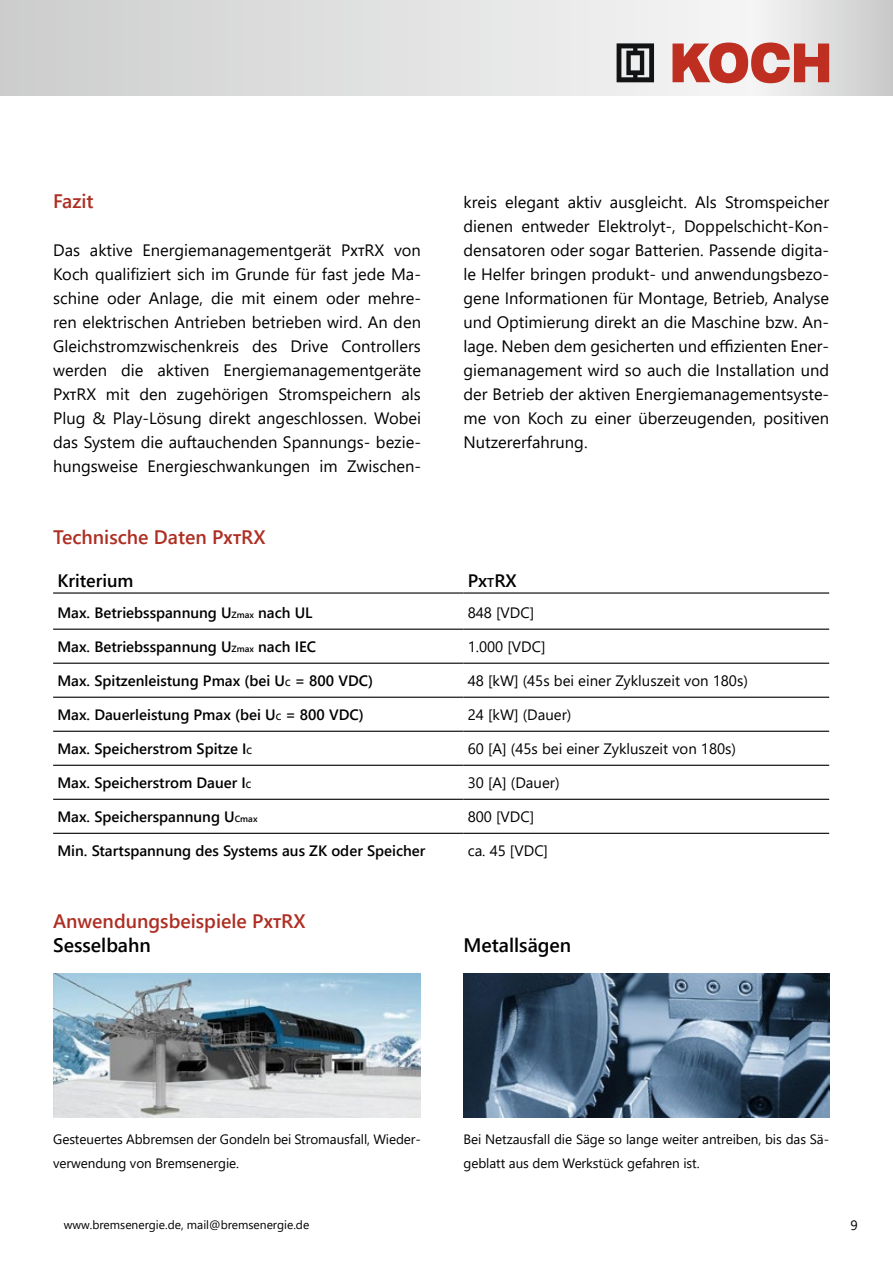
<style>
.page{position:relative;width:893px;height:1263px;background:#fff}
.page>*{position:absolute;margin:0;border:0;box-sizing:border-box;transform-origin:0 0}
.t1{font:600 19.5px/24px "Segoe UI";color:#ae2e23}
.t2{font:600 19.5px "Segoe UI";color:#000}
.t3{font:600 18px "Segoe UI";color:#000}
.t4{font:16.5px/24px "Segoe UI";color:#000;text-align:justify}
.t5{font:600 15px "Segoe UI";color:#000}
.t6{font:15px "Segoe UI";color:#000}
.t7{font:13.5px/24px "Segoe UI";letter-spacing:-.005em;color:#000}
.t8{font:12px "Segoe UI";color:#000}
.s1{font-weight:600;font-size:11.85px}
.s2{font-weight:700;font-size:13.95px}
.s3{font-size:12.75px}
.s4{font-size:9px}
.s5{color:#000}
</style>
<div class="page">
<div style="left:0;top:0;width:752px;height:96px;background:linear-gradient(to right,#cdcdce,#f4f4f4)"></div>
<div style="left:752px;top:0;width:141px;height:96px;background:linear-gradient(to right,#f5f5f5,#c8c9c9)"></div>
<svg style="left:672px;top:43px;width:157px;height:40px"></svg>
<svg style="left:617px;top:43px;width:37px;height:39px"></svg>
<img style="left:53px;top:973px;width:368px;height:144px">
<img style="left:463px;top:973px;width:366px;height:144px">
<hr style="left:53px;top:629px;width:410px;height:1px;background:#000">
<hr style="left:463px;top:629px;width:366px;height:1px;background:#000">
<hr style="left:53px;top:663px;width:410px;height:1px;background:#000">
<hr style="left:463px;top:663px;width:366px;height:1px;background:#000">
<hr style="left:53px;top:697px;width:410px;height:1px;background:#000">
<hr style="left:463px;top:697px;width:366px;height:1px;background:#000">
<hr style="left:53px;top:731px;width:410px;height:1px;background:#000">
<hr style="left:463px;top:731px;width:366px;height:1px;background:#000">
<hr style="left:53px;top:765px;width:410px;height:1px;background:#000">
<hr style="left:463px;top:765px;width:366px;height:1px;background:#000">
<hr style="left:53px;top:799px;width:410px;height:1px;background:#000">
<hr style="left:463px;top:799px;width:366px;height:1px;background:#000">
<hr style="left:53px;top:833px;width:410px;height:1px;background:#000">
<hr style="left:463px;top:833px;width:366px;height:1px;background:#000">
<hr style="left:53px;top:592px;width:410px;height:2px;background:#000">
<hr style="left:463px;top:592px;width:366px;height:2px;background:#000">
<p class="t1" style="left:53px;top:187px;width:42px">Fazit</p>
<p class="t4" style="left:53px;top:236px;width:369px">Das aktive Energiemanagementgerät P<span class="s1">XT</span>RX von Koch qualifiziert sich im Grunde für fast jede Ma&shy;schine oder Anlage, die mit einem oder mehre&shy;ren elektrischen Antrieben betrieben wird. An den Gleichstromzwischenkreis des Drive Controllers werden die aktiven Energiemanagementgeräte P<span class="s1">XT</span>RX mit den zugehörigen Stromspeichern als Plug &amp; Play-Lösung direkt angeschlossen. Wobei das System die auftauchenden Spannungs- bezie&shy;hungsweise Energieschwankungen im Zwischen-</p>
<p class="t1" style="left:53px;top:523px;width:214px">Technische Daten P<span class="s2">XT</span>RX</p>
<p class="t4" style="left:463px;top:188px;width:367px">kreis elegant aktiv ausgleicht. Als Stromspeicher dienen entweder Elektrolyt-, Doppelschicht-Kon&shy;densatoren oder sogar Batterien. Passende digita&shy;le Helfer bringen produkt- und anwendungsbezo&shy;gene Informationen für Montage, Betrieb, Analyse und Optimierung direkt an die Maschine bzw. An&shy;lage. Neben dem gesicherten und effizienten Ener&shy;giemanagement wird so auch die Installation und der Betrieb der aktiven Energiemanagementsyste&shy;me von Koch zu einer überzeugenden, positiven Nutzererfahrung.</p>
<p class="t3" style="left:57px;top:563px;width:78px">Kriterium</p>
<p class="t3" style="left:468px;top:563px;width:50px">Px<span class="s3">T</span>RX</p>
<p class="t5" style="left:57px;top:598px;width:257px">Max. Betriebsspannung U<span class="s4">Zmax</span> nach UL</p>
<p class="t6" style="left:468px;top:599px;width:68px">848 [VDC]</p>
<p class="t5" style="left:57px;top:632px;width:260px">Max. Betriebsspannung U<span class="s4">Zmax</span> nach IEC</p>
<p class="t6" style="left:468px;top:633px;width:79px">1.000 [VDC]</p>
<p class="t5" style="left:57px;top:666px;width:317px">Max. Spitzenleistung Pmax (bei U<span class="s4">C</span> = 800 VDC)</p>
<p class="t6" style="left:468px;top:667px;width:282px">48 [kW] (45s bei einer Zykluszeit von 180s)</p>
<p class="t5" style="left:57px;top:700px;width:308px">Max. Dauerleistung Pmax (bei U<span class="s4">C</span> = 800 VDC)</p>
<p class="t6" style="left:468px;top:701px;width:105px">24 [kW] (Dauer)</p>
<p class="t5" style="left:57px;top:734px;width:196px">Max. Speicherstrom Spitze I<span class="s4">C</span></p>
<p class="t6" style="left:468px;top:735px;width:270px">60 [A] (45s bei einer Zykluszeit von 180s)</p>
<p class="t5" style="left:57px;top:768px;width:196px">Max. Speicherstrom Dauer I<span class="s4">C</span></p>
<p class="t6" style="left:468px;top:769px;width:93px">30 [A] (Dauer)</p>
<p class="t5" style="left:57px;top:802px;width:202px">Max. Speicherspannung U<span class="s4">Cmax</span></p>
<p class="t6" style="left:468px;top:803px;width:68px">800 [VDC]</p>
<p class="t5" style="left:57px;top:836px;width:369px">Min. Startspannung des Systems aus ZK oder Speicher</p>
<p class="t6" style="left:468px;top:837px;width:82px">ca. 45 [VDC]</p>
<p class="t1" style="left:53px;top:907px;width:254px">Anwendungsbeispiele P<span class="s2">XT</span>RX<br><span class="s5">Sesselbahn</span></p>
<p class="t2" style="left:463px;top:926px;width:109px">Metallsägen</p>
<p class="t7" style="left:53px;top:1126px;width:369px">Gesteuertes Abbremsen der Gondeln bei Stromausfall, Wieder&shy;verwendung von Bremsenergie.</p>
<p class="t7" style="left:463px;top:1126px;width:367px">Bei Netzausfall die Säge so lange weiter antreiben, bis das Sä&shy;geblatt aus dem Werkstück gefahren ist.</p>
<p class="t8" style="left:64px;top:1213px;width:247px">www.bremsenergie.de, mail@bremsenergie.de</p>
<p class="t7" style="left:850px;top:1212px;width:9px">9</p>
</div>
